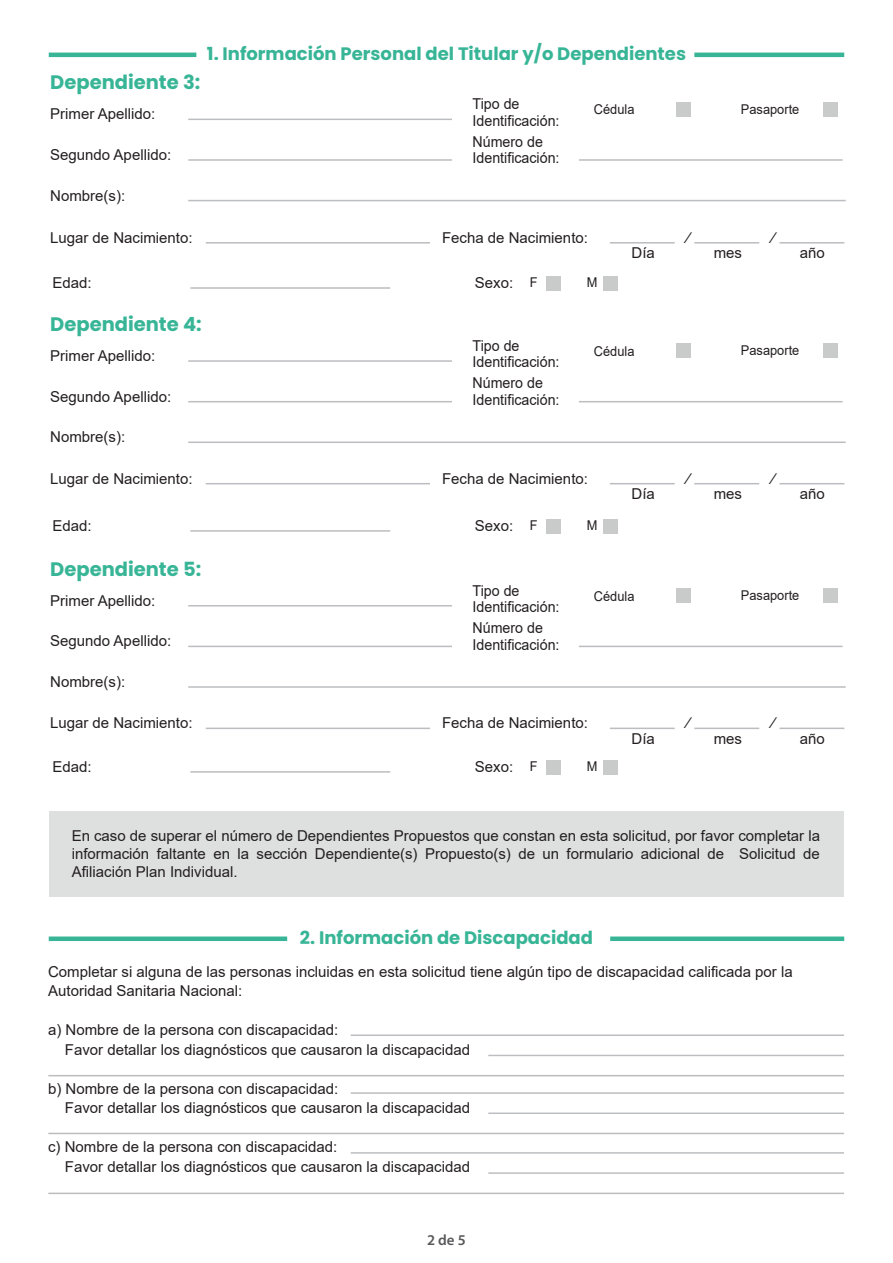
<style>
.page{position:relative;width:893px;height:1263px;background:#fff}
.page>*{position:absolute;margin:0;border:0;box-sizing:border-box;transform-origin:0 0}
.t1{font:700 19.5px "Poppins";color:#37b596}
.t2{font:700 18px "Poppins";color:#37b596}
.t3{font:15px/19.5px "Arial";color:#231f20}
.t4{font:15px/16.5px "Arial";color:#231f20;scale:.95 1}
.t5{font:15px "Raleway";color:#231f20}
.t6{font:600 15px "Myriad Pro";color:#57585a}
.t7{font:13.5px "Arial";color:#231f20;scale:.95 1}
.s1{font-size:13.5px}
</style>
<div class="page">
<div style="left:49px;top:936px;width:238px;height:5px;background:#37b596"></div>
<div style="left:610px;top:936px;width:234px;height:5px;background:#37b596"></div>
<div style="left:676px;top:102px;width:14px;height:14px;background:#c9cbca"></div>
<div style="left:823px;top:102px;width:14px;height:14px;background:#c9cbca"></div>
<hr style="left:188px;top:119px;width:264px;height:1px;background:#bcbdc0">
<hr style="left:188px;top:159px;width:264px;height:2px;background:#bcbdc0">
<hr style="left:579px;top:159px;width:264px;height:2px;background:#bcbdc0">
<hr style="left:188px;top:200px;width:658px;height:1px;background:#bcbdc0">
<div style="left:676px;top:344px;width:14px;height:14px;background:#c9cbca"></div>
<div style="left:823px;top:344px;width:14px;height:14px;background:#c9cbca"></div>
<hr style="left:188px;top:360px;width:264px;height:2px;background:#bcbdc0">
<hr style="left:188px;top:401px;width:264px;height:1px;background:#bcbdc0">
<hr style="left:579px;top:401px;width:264px;height:1px;background:#bcbdc0">
<hr style="left:188px;top:441px;width:658px;height:2px;background:#bcbdc0">
<div style="left:676px;top:588px;width:14px;height:14px;background:#c9cbca"></div>
<div style="left:823px;top:588px;width:14px;height:14px;background:#c9cbca"></div>
<hr style="left:188px;top:605px;width:264px;height:1px;background:#bcbdc0">
<hr style="left:188px;top:646px;width:264px;height:1px;background:#bcbdc0">
<hr style="left:579px;top:646px;width:264px;height:1px;background:#bcbdc0">
<hr style="left:188px;top:686px;width:658px;height:2px;background:#bcbdc0">
<hr style="left:49px;top:53px;width:147px;height:4px;background:#37b596">
<hr style="left:694px;top:53px;width:150px;height:4px;background:#37b596">
<div style="left:546px;top:276px;width:14px;height:14px;background:#c9cbca"></div>
<div style="left:603px;top:276px;width:14px;height:14px;background:#c9cbca"></div>
<hr style="left:190px;top:287px;width:200px;height:2px;background:#bcbdc0">
<div style="left:546px;top:519px;width:14px;height:14px;background:#c9cbca"></div>
<div style="left:603px;top:519px;width:14px;height:14px;background:#c9cbca"></div>
<hr style="left:190px;top:530px;width:200px;height:2px;background:#bcbdc0">
<div style="left:546px;top:760px;width:14px;height:14px;background:#c9cbca"></div>
<div style="left:603px;top:760px;width:14px;height:14px;background:#c9cbca"></div>
<hr style="left:190px;top:771px;width:200px;height:2px;background:#bcbdc0">
<hr style="left:206px;top:242px;width:224px;height:2px;background:#bcbdc0">
<hr style="left:610px;top:242px;width:65px;height:2px;background:#bcbdc0">
<hr style="left:694px;top:242px;width:65px;height:2px;background:#bcbdc0">
<hr style="left:779px;top:242px;width:65px;height:2px;background:#bcbdc0">
<hr style="left:206px;top:483px;width:224px;height:1px;background:#bcbdc0">
<hr style="left:610px;top:483px;width:65px;height:1px;background:#bcbdc0">
<hr style="left:694px;top:483px;width:65px;height:1px;background:#bcbdc0">
<hr style="left:779px;top:483px;width:65px;height:1px;background:#bcbdc0">
<hr style="left:206px;top:728px;width:224px;height:1px;background:#bcbdc0">
<hr style="left:610px;top:728px;width:65px;height:1px;background:#bcbdc0">
<hr style="left:694px;top:728px;width:65px;height:1px;background:#bcbdc0">
<hr style="left:779px;top:728px;width:65px;height:1px;background:#bcbdc0">
<hr style="left:351px;top:1034px;width:493px;height:2px;background:#bcbdc0">
<hr style="left:48px;top:1075px;width:796px;height:1px;background:#bcbdc0">
<hr style="left:488px;top:1055px;width:356px;height:1px;background:#bcbdc0">
<hr style="left:351px;top:1092px;width:493px;height:2px;background:#bcbdc0">
<hr style="left:48px;top:1133px;width:796px;height:1px;background:#bcbdc0">
<hr style="left:48px;top:1192px;width:796px;height:2px;background:#bcbdc0">
<hr style="left:488px;top:1112px;width:356px;height:2px;background:#bcbdc0">
<hr style="left:351px;top:1152px;width:493px;height:2px;background:#bcbdc0">
<hr style="left:488px;top:1172px;width:356px;height:2px;background:#bcbdc0">
<div style="left:49px;top:811px;width:795px;height:85px;background:#dedfdf"></div>
<p class="t2" style="left:207px;top:43px;width:481px">1. Información Personal del Titular y/o Dependientes</p>
<h1 class="t1" style="left:50px;top:71px;width:152px">Dependiente 3:</h1>
<p class="t3" style="left:50px;top:104px;width:107px">Primer Apellido:</p>
<p class="t3" style="left:50px;top:145px;width:122px">Segundo Apellido:</p>
<p class="t3" style="left:50px;top:185px;width:76px">Nombre(s):</p>
<p class="t4" style="left:472px;top:95px;width:93px">Tipo de<br>Identificación:</p>
<p class="t4" style="left:472px;top:133px;width:93px">Número de<br>Identificación:</p>
<p class="t7" style="left:594px;top:100px;width:44px">Cédula</p>
<p class="t7" style="left:741px;top:100px;width:63px">Pasaporte</p>
<p class="t3" style="left:50px;top:228px;width:144px">Lugar de Nacimiento:</p>
<p class="t3" style="left:442px;top:228px;width:147px">Fecha de Nacimiento:</p>
<p class="t3" style="left:52px;top:273px;width:41px">Edad:</p>
<p class="t3" style="left:475px;top:273px;width:64px">Sexo: <span class="s1">F</span></p>
<p class="t7" style="left:587px;top:273px;width:13px">M</p>
<h1 class="t1" style="left:50px;top:313px;width:153px">Dependiente 4:</h1>
<p class="t3" style="left:632px;top:243px;width:25px">Día</p>
<p class="t5" style="left:683px;top:229px;width:11px">/</p>
<p class="t5" style="left:768px;top:229px;width:11px">/</p>
<p class="t3" style="left:714px;top:243px;width:30px">mes</p>
<p class="t3" style="left:800px;top:243px;width:27px">año</p>
<p class="t3" style="left:50px;top:346px;width:107px">Primer Apellido:</p>
<p class="t3" style="left:50px;top:387px;width:122px">Segundo Apellido:</p>
<p class="t3" style="left:50px;top:427px;width:76px">Nombre(s):</p>
<p class="t4" style="left:472px;top:337px;width:93px">Tipo de<br>Identificación:</p>
<p class="t4" style="left:472px;top:375px;width:93px">Número de<br>Identificación:</p>
<p class="t7" style="left:594px;top:342px;width:44px">Cédula</p>
<p class="t7" style="left:741px;top:341px;width:63px">Pasaporte</p>
<p class="t3" style="left:50px;top:469px;width:144px">Lugar de Nacimiento:</p>
<p class="t3" style="left:442px;top:469px;width:147px">Fecha de Nacimiento:</p>
<p class="t3" style="left:52px;top:516px;width:41px">Edad:</p>
<p class="t3" style="left:475px;top:516px;width:64px">Sexo: <span class="s1">F</span></p>
<p class="t7" style="left:587px;top:516px;width:13px">M</p>
<h1 class="t1" style="left:50px;top:557px;width:153px">Dependiente 5:</h1>
<p class="t3" style="left:632px;top:484px;width:25px">Día</p>
<p class="t5" style="left:683px;top:470px;width:11px">/</p>
<p class="t5" style="left:768px;top:470px;width:11px">/</p>
<p class="t3" style="left:714px;top:484px;width:30px">mes</p>
<p class="t3" style="left:800px;top:484px;width:27px">año</p>
<p class="t3" style="left:50px;top:591px;width:107px">Primer Apellido:</p>
<p class="t3" style="left:50px;top:631px;width:122px">Segundo Apellido:</p>
<p class="t3" style="left:50px;top:672px;width:76px">Nombre(s):</p>
<p class="t4" style="left:472px;top:582px;width:93px">Tipo de<br>Identificación:</p>
<p class="t4" style="left:472px;top:619px;width:93px">Número de<br>Identificación:</p>
<p class="t7" style="left:594px;top:587px;width:44px">Cédula</p>
<p class="t7" style="left:741px;top:586px;width:63px">Pasaporte</p>
<p class="t3" style="left:50px;top:713px;width:144px">Lugar de Nacimiento:</p>
<p class="t3" style="left:442px;top:713px;width:147px">Fecha de Nacimiento:</p>
<p class="t3" style="left:52px;top:757px;width:41px">Edad:</p>
<p class="t3" style="left:475px;top:757px;width:64px">Sexo: <span class="s1">F</span></p>
<p class="t7" style="left:587px;top:757px;width:13px">M</p>
<p class="t3" style="left:632px;top:728px;width:25px">Día</p>
<p class="t5" style="left:683px;top:714px;width:11px">/</p>
<p class="t5" style="left:768px;top:714px;width:11px">/</p>
<p class="t3" style="left:714px;top:728px;width:30px">mes</p>
<p class="t3" style="left:800px;top:728px;width:27px">año</p>
<p class="t3" style="left:72px;top:827px;width:750px;line-height:18px;text-align:justify">En caso de superar el número de Dependientes Propuestos que constan en esta solicitud, por favor completar la información faltante en la sección Dependiente(s) Propuesto(s) de un formulario adicional de Solicitud de Afiliación Plan Individual.</p>
<p class="t2" style="left:300px;top:927px;width:295px">2. Información de Discapacidad</p>
<p class="t3" style="left:48px;top:962px;width:746px">Completar si alguna de las personas incluidas en esta solicitud tiene algún tipo de discapacidad calificada por la<br>Autoridad Sanitaria Nacional:</p>
<p class="t3" style="left:65px;top:1020px;width:407px;text-indent:-17px">a) Nombre de la persona con discapacidad:<br>Favor detallar los diagnósticos que causaron la discapacidad</p>
<p class="t3" style="left:65px;top:1079px;width:407px;text-indent:-17px">b) Nombre de la persona con discapacidad:<br>Favor detallar los diagnósticos que causaron la discapacidad</p>
<p class="t3" style="left:65px;top:1137px;width:407px;text-indent:-17px">c) Nombre de la persona con discapacidad:<br>Favor detallar los diagnósticos que causaron la discapacidad</p>
<p class="t6" style="left:427px;top:1230px;width:40px">2 de 5</p>
</div>
